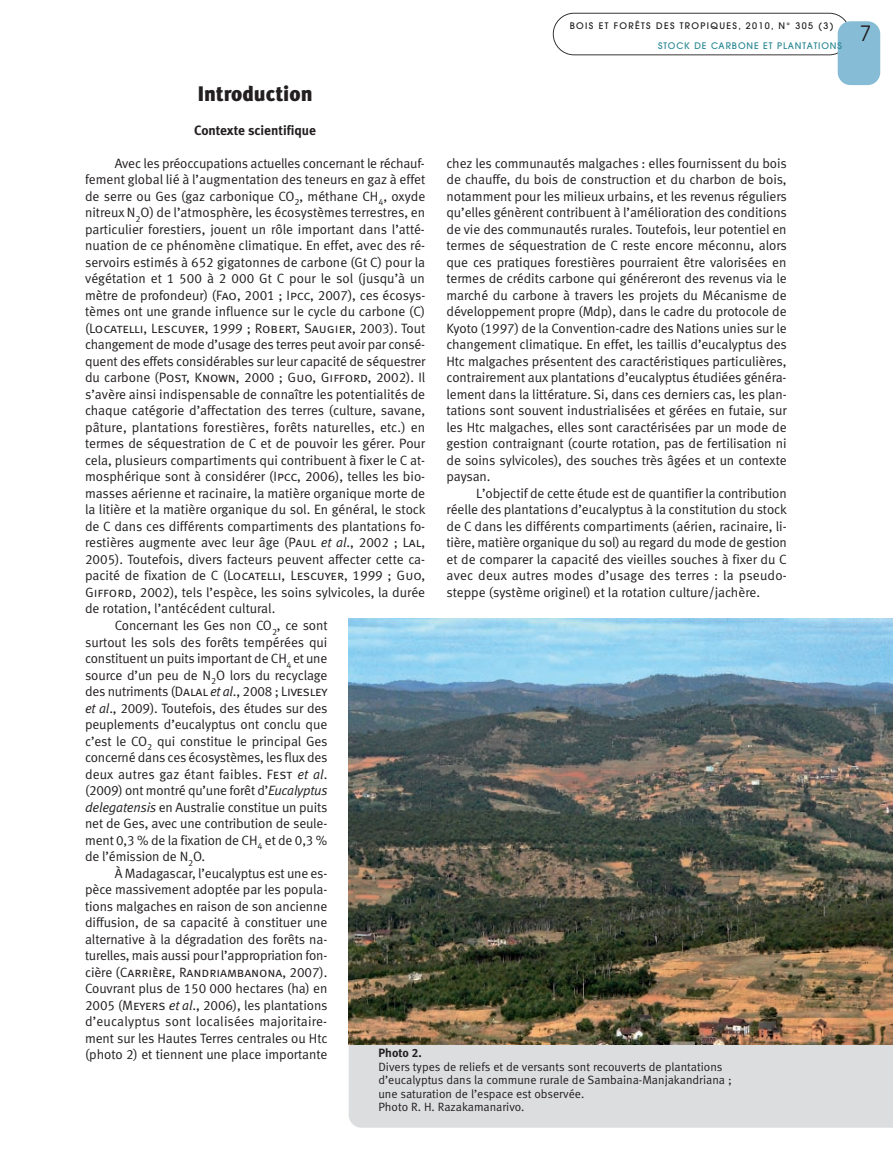
<style>
.page{position:relative;width:893px;height:1149px;background:#fff}
.page>*{position:absolute;margin:0;border:0;box-sizing:border-box;transform-origin:0 0}
.t1{font:21px "Meta Black LF";color:#231f20}
.t2{font:21px "Avant Garde";color:#231f20}
.t3{font:13.5px/16.5px "Meta Normal LF";letter-spacing:-.005em;color:#231f20;text-align:justify}
.t4{font:13.5px "Meta Normal LF Caps";letter-spacing:-.005em;color:#231f20}
.t5{font:13.5px "Meta Bold LF";color:#231f20}
.t6{font:12px/13.5px "Meta Normal LF";color:#231f20}
.t7{font:12px "Meta Bold LF";color:#231f20}
.t8{font:500 9px "Avant Garde";letter-spacing:.15em;color:#231f20}
.t9{font:500 9px "Avant Garde";letter-spacing:.1em;color:#2c8993}
.s1{font-family:"Meta Normal LF Caps"}
.s2{font-family:"Meta Normal LF"}
.s3{font-style:italic}
</style>
<div class="page">
<svg style="left:553px;top:13px;width:294px;height:42px"></svg>
<div style="left:838px;top:21px;width:42px;height:64px;background:#86bcd6;border-radius:13px"></div>
<div style="left:349px;top:1043px;width:544px;height:84px;background:#dcdddf"></div>
<img style="left:349px;top:618px;width:544px;height:425px">
<p class="t8" style="left:570px;top:23px;width:265px">BOIS ET FORÊTS DES TROPIQUES, 2010, N° 305 (3)</p>
<h1 class="t2" style="left:860px;top:26px;width:13px">7</h1>
<p class="t9" style="left:658px;top:42px;width:185px">STOCK DE CARBONE ET PLANTATIONS</p>
<h1 class="t1" style="left:198px;top:86px;width:116px">Introduction</h1>
<p class="t5" style="left:194px;top:125px;width:123px">Contexte scientifique</p>
<p class="t3" style="left:85px;top:156px;width:342px;text-indent:30px">Avec les préoccupations actuelles concernant le réchauf&shy;fement global lié à l’augmentation des teneurs en gaz à effet de serre ou Ges (gaz carbonique CO<sub>2</sub>, méthane CH<sub>4</sub>, oxyde nitreux N<sub>2</sub>O) de l’atmosphère, les écosystèmes terrestres, en particulier forestiers, jouent un rôle important dans l’atté&shy;nuation de ce phénomène climatique. En effet, avec des ré&shy;servoirs estimés à 652 gigatonnes de carbone (Gt C) pour la végétation et 1 500 à 2 000 Gt C pour le sol (jusqu’à un mètre de profondeur) (F<span class="s1">ao</span>, 2001 ; I<span class="s1">pcc</span>, 2007), ces écosys&shy;tèmes ont une grande influence sur le cycle du carbone (C)</p>
<p class="t4" style="left:85px;top:323px;width:342px">(Locatelli, Lescuyer, 1999 ; Robert, Saugier<span class="s2">, 2003). Tout</span></p>
<p class="t3" style="left:85px;top:337px;width:342px">changement de mode d’usage des terres peut avoir par consé&shy;quent des effets considérables sur leur capacité de séquestrer</p>
<p class="t4" style="left:85px;top:373px;width:342px"><span class="s2">du carbone</span> (Post, Known, 2000 ; Guo, Gifford, 2002)<span class="s2">. Il</span></p>
<p class="t3" style="left:85px;top:387px;width:342px">s’avère ainsi indispensable de connaître les potentialités de</p>
<p class="t3" style="left:85px;top:403px;width:342px">chaque catégorie d’affectation des terres (culture, savane,</p>
<p class="t3" style="left:85px;top:420px;width:342px">pâture, plantations forestières, forêts naturelles, etc.) en</p>
<p class="t3" style="left:85px;top:436px;width:342px">termes de séquestration de C et de pouvoir les gérer. Pour</p>
<p class="t3" style="left:85px;top:453px;width:342px">cela, plusieurs compartiments qui contribuent à fixer le C at-</p>
<p class="t3" style="left:85px;top:469px;width:342px">mosphérique sont à considérer (I<span class="s1">pcc</span>, 2006), telles les bio-</p>
<p class="t3" style="left:85px;top:486px;width:342px">masses aérienne et racinaire, la matière organique morte de</p>
<p class="t3" style="left:85px;top:502px;width:342px">la litière et la matière organique du sol. En général, le stock</p>
<p class="t3" style="left:85px;top:519px;width:342px">de C dans ces différents compartiments des plantations fo-</p>
<p class="t3" style="left:85px;top:535px;width:342px">restières augmente avec leur âge (P<span class="s1">aul</span> <span class="s3">et al</span>., 2002 ; L<span class="s1">al</span>,</p>
<p class="t3" style="left:85px;top:552px;width:342px">2005). Toutefois, divers facteurs peuvent affecter cette ca-</p>
<p class="t3" style="left:85px;top:568px;width:342px">pacité de fixation de C (<span class="s1">Locatelli, Lescuyer</span>, 1999 ; <span class="s1">Guo,</span></p>
<p class="t3" style="left:85px;top:585px;width:342px"><span class="s1">Gifford</span>, 2002), tels l’espèce, les soins sylvicoles, la durée</p>
<p class="t3" style="left:85px;top:601px;width:192px">de rotation, l’antécédent cultural.</p>
<p class="t3" style="left:115px;top:618px;width:214px">Concernant les Ges non CO<sub>2</sub>, ce sont</p>
<p class="t3" style="left:85px;top:634px;width:244px">surtout les sols des forêts tempérées qui</p>
<p class="t3" style="left:85px;top:651px;width:244px">constituent un puits important de CH<sub>4</sub> et une</p>
<p class="t3" style="left:85px;top:667px;width:244px">source d’un peu de N<sub>2</sub>O lors du recyclage</p>
<p class="t3" style="left:85px;top:684px;width:244px">des nutriments (D<span class="s1">alal</span> <span class="s3">et al</span>., 2008 ; L<span class="s1">ivesley</span></p>
<p class="t3" style="left:85px;top:700px;width:244px"><span class="s3">et al</span>., 2009). Toutefois, des études sur des</p>
<p class="t3" style="left:85px;top:717px;width:244px">peuplements d’eucalyptus ont conclu que</p>
<p class="t3" style="left:85px;top:733px;width:244px">c’est le CO<sub>2</sub> qui constitue le principal Ges</p>
<p class="t3" style="left:85px;top:750px;width:244px">concerné dans ces écosystèmes, les flux des</p>
<p class="t3" style="left:85px;top:766px;width:244px">deux autres gaz étant faibles. F<span class="s1">est</span> <span class="s3">et al</span>.</p>
<p class="t3" style="left:85px;top:783px;width:244px">(2009) ont montré qu’une forêt d’<span class="s3">Eucalyptus</span></p>
<p class="t3" style="left:85px;top:799px;width:244px"><span class="s3">delegatensis</span> en Australie constitue un puits</p>
<p class="t3" style="left:85px;top:816px;width:244px">net de Ges, avec une contribution de seule-</p>
<p class="t3" style="left:85px;top:832px;width:244px">ment 0,3 % de la fixation de CH<sub>4</sub> et de 0,3 %</p>
<p class="t3" style="left:85px;top:849px;width:122px">de l’émission de N<sub>2</sub>O.</p>
<p class="t3" style="left:115px;top:865px;width:214px">À Madagascar, l’eucalyptus est une es-</p>
<p class="t3" style="left:85px;top:882px;width:244px">pèce massivement adoptée par les popula-</p>
<p class="t3" style="left:85px;top:898px;width:244px">tions malgaches en raison de son ancienne</p>
<p class="t3" style="left:85px;top:915px;width:244px">diffusion, de sa capacité à constituer une</p>
<p class="t3" style="left:85px;top:931px;width:244px">alternative à la dégradation des forêts na-</p>
<p class="t3" style="left:85px;top:948px;width:244px">turelles, mais aussi pour l’appropriation fon-</p>
<p class="t4" style="left:85px;top:967px;width:244px"><span class="s2">cière (</span>Carrière, Randriambanona, 2007)<span class="s2">.</span></p>
<p class="t3" style="left:85px;top:981px;width:244px">Couvrant plus de 150 000 hectares (ha) en 2005 (<span class="s1">Meyers</span> <span class="s3">et al</span>., 2006), les plantations d’eucalyptus sont localisées majoritaire&shy;ment sur les Hautes Terres centrales ou Htc (photo 2) et tiennent une place importante</p>
<p class="t3" style="left:446px;top:156px;width:342px">chez les communautés malgaches : elles fournissent du bois de chauffe, du bois de construction et du charbon de bois, notamment pour les milieux urbains, et les revenus réguliers qu’elles génèrent contribuent à l’amélioration des conditions de vie des communautés rurales. Toutefois, leur potentiel en termes de séquestration de C reste encore méconnu, alors que ces pratiques forestières pourraient être valorisées en termes de crédits carbone qui généreront des revenus via le marché du carbone à travers les projets du Mécanisme de développement propre (Mdp), dans le cadre du protocole de Kyoto (1997) de la Convention-cadre des Nations unies sur le changement climatique. En effet, les taillis d’eucalyptus des Htc malgaches présentent des caractéristiques particulières, contrairement aux plantations d’eucalyptus étudiées généra&shy;lement dans la littérature. Si, dans ces derniers cas, les plan&shy;tations sont souvent industrialisées et gérées en futaie, sur les Htc malgaches, elles sont caractérisées par un mode de gestion contraignant (courte rotation, pas de fertilisation ni de soins sylvicoles), des souches très âgées et un contexte paysan.</p>
<p class="t3" style="left:446px;top:486px;width:342px;text-indent:30px">L’objectif de cette étude est de quantifier la contribution réelle des plantations d’eucalyptus à la constitution du stock de C dans les différents compartiments (aérien, racinaire, li&shy;tière, matière organique du sol) au regard du mode de gestion et de comparer la capacité des vieilles souches à fixer du C avec deux autres modes d’usage des terres : la pseudo&shy;steppe (système originel) et la rotation culture/jachère.</p>
<p class="t7" style="left:378px;top:1048px;width:45px">Photo 2.</p>
<p class="t6" style="left:378px;top:1060px;width:355px">Divers types de reliefs et de versants sont recouverts de plantations d’eucalyptus dans la commune rurale de Sambaina-Manjakandriana ; une saturation de l’espace est observée.<br>Photo R. H. Razakamanarivo.</p>
</div>
